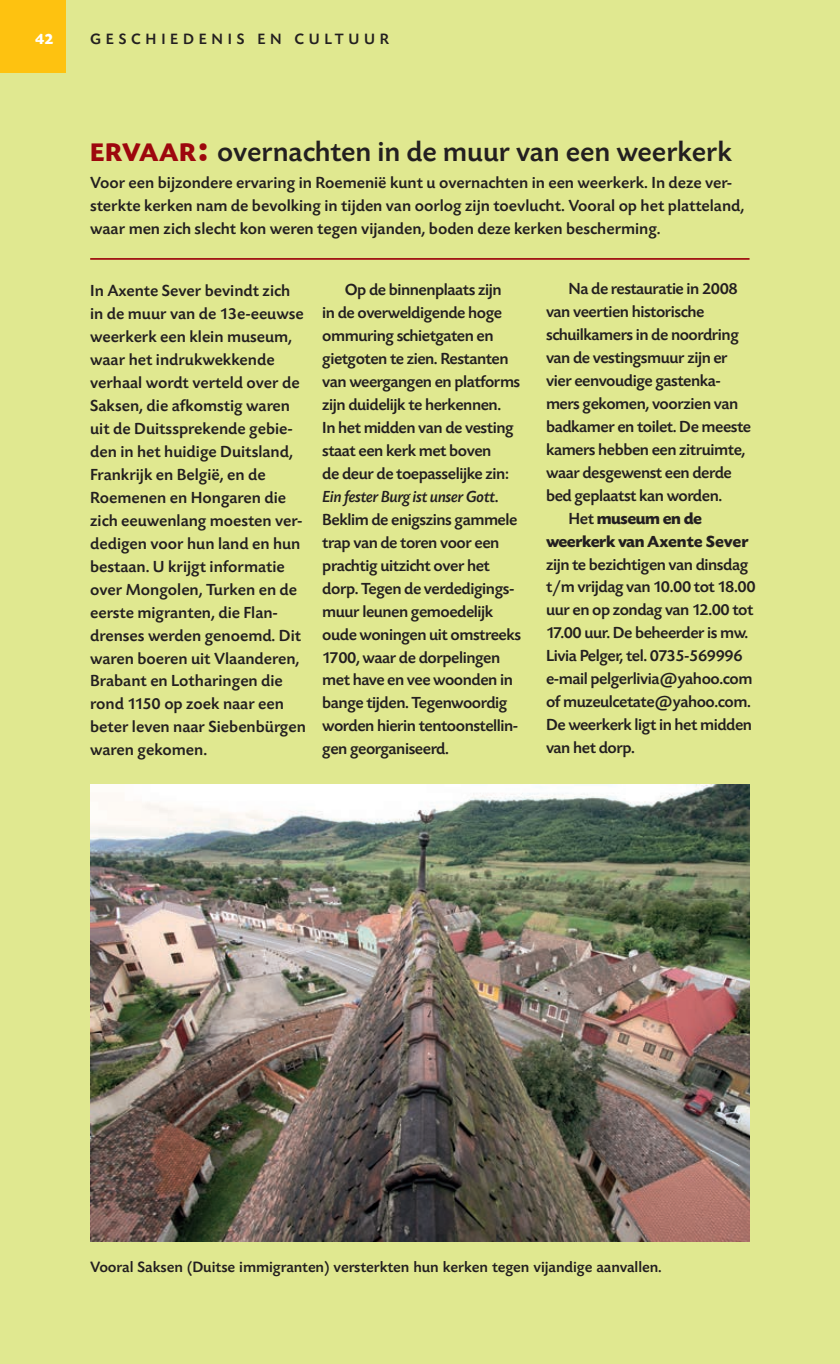
<style>
.page{position:relative;width:840px;height:1364px;background:#fff}
.page>*{position:absolute;margin:0;border:0;box-sizing:border-box;transform-origin:0 0}
.t1{font:500 29.25px "Today SBOP";color:#231f20}
.t2{font:500 16.88px/22.9px "Today SBOP";letter-spacing:-.025em;color:#231f20}
.t3{font:500 16.88px/22.9px "Today SBOP";color:#231f20}
.t4{font:700 16.88px "Today SBOP";color:#231f20}
.t5{font:500 15.75px "Today SBOP";letter-spacing:-.005em;color:#231f20}
.t6{font:700 15.75px "Today SBOP";color:#fff}
.s1{font-weight:700;font-size:26.78px;color:#9d070d}
.s2{font-weight:700;font-size:38.25px;color:#9d070d}
.s3{font-style:italic}
.s4{font-weight:500}
</style>
<div class="page">
<div style="left:0;top:0;width:839px;height:1364px;background:#e0e890"></div>
<img style="left:90px;top:785px;width:659px;height:456px">
<hr style="left:90px;top:258px;width:659px;height:2px;background:#9d070d">
<div style="left:0;top:0;width:65px;height:73px;background:#fec210"></div>
<p class="t6" style="left:35px;top:31px;width:20px">42</p>
<p class="t5" style="left:90px;top:31px;width:300px">GESCHIEDENIS EN CULTUUR</p>
<h1 class="t1" style="left:90px;top:136px;width:643px"><span class="s1">ERVAAR</span><span class="s2">:</span> overnachten in de muur van een weerkerk</h1>
<p class="t3" style="left:90px;top:172px;width:656px">Voor een bijzondere ervaring in Roemenië kunt u overnachten in een weerkerk. In deze ver&shy;sterkte kerken nam de bevolking in tijden van oorlog zijn toevlucht. Vooral op het platteland, waar men zich slecht kon weren tegen vijanden, boden deze kerken bescherming.</p>
<p class="t3" style="left:90px;top:280px;width:217px">In Axente Sever bevindt zich in de muur van de 13e-eeuwse weerkerk een klein museum, waar het indrukwekkende verhaal wordt verteld over de<br>Saksen, die afkomstig waren uit de Duitssprekende gebie&shy;den in het huidige Duitsland,<br>Frankrijk en België, en de<br>Roemenen en Hongaren die zich eeuwenlang moesten ver&shy;dedigen voor hun land en hun bestaan. U krijgt informatie over Mongolen, Turken en de eerste migranten, die Flan&shy;drenses werden genoemd. Dit waren boeren uit Vlaanderen,<br>Brabant en Lotharingen die rond 1150 op zoek naar een beter leven naar Siebenbürgen waren gekomen.</p>
<p class="t2" style="left:322px;top:279px;width:200px;text-indent:22px">Op de binnenplaats zijn<br>in de overweldigende hoge ommuring schietgaten en gietgoten te zien. Restanten van weergangen en platforms zijn duidelijk te herkennen.<br>In het midden van de vesting staat een kerk met boven<br>de deur de toepasselijke zin:<br><span class="s3">Ein fester Burg ist unser Gott</span>.<br>Beklim de enigszins gammele trap van de toren voor een prachtig uitzicht over het dorp. Tegen de verdedigings&shy;muur leunen gemoedelijk oude woningen uit omstreeks<br>1700, waar de dorpelingen met have en vee woonden in bange tijden. Tegenwoordig worden hierin tentoonstellin&shy;gen georganiseerd.</p>
<p class="t2" style="left:568px;top:278px;width:171px">Na de restauratie in 2008</p>
<p class="t2" style="left:546px;top:301px;width:160px">van veertien historische</p>
<p class="t2" style="left:546px;top:324px;width:194px">schuilkamers in de noordring</p>
<p class="t2" style="left:546px;top:346px;width:183px">van de vestingsmuur zijn er</p>
<p class="t2" style="left:546px;top:369px;width:176px">vier eenvoudige gastenka-</p>
<p class="t2" style="left:546px;top:392px;width:194px">mers gekomen, voorzien van</p>
<p class="t2" style="left:546px;top:415px;width:206px">badkamer en toilet. De meeste</p>
<p class="t2" style="left:546px;top:438px;width:201px">kamers hebben een zitruimte,</p>
<p class="t2" style="left:546px;top:461px;width:187px">waar desgewenst een derde</p>
<p class="t2" style="left:546px;top:484px;width:178px">bed geplaatst kan worden.</p>
<p class="t4" style="left:568px;top:509px;width:135px"><span class="s4">Het</span> museum en de</p>
<p class="t4" style="left:546px;top:532px;width:204px">weerkerk van Axente Sever</p>
<p class="t2" style="left:546px;top:553px;width:211px">zijn te bezichtigen van dinsdag t/m vrijdag van 10.00 tot 18.00 uur en op zondag van 12.00 tot<br>17.00 uur. De beheerder is mw.<br>Livia Pelger, tel. 0735-569996 e-mail pelgerlivia@yahoo.com of muzeulcetate@yahoo.com.<br>De weerkerk ligt in het midden van het dorp.</p>
<p class="t5" style="left:90px;top:1258px;width:573px">Vooral Saksen (Duitse immigranten) versterkten hun kerken tegen vijandige aanvallen.</p>
</div>
